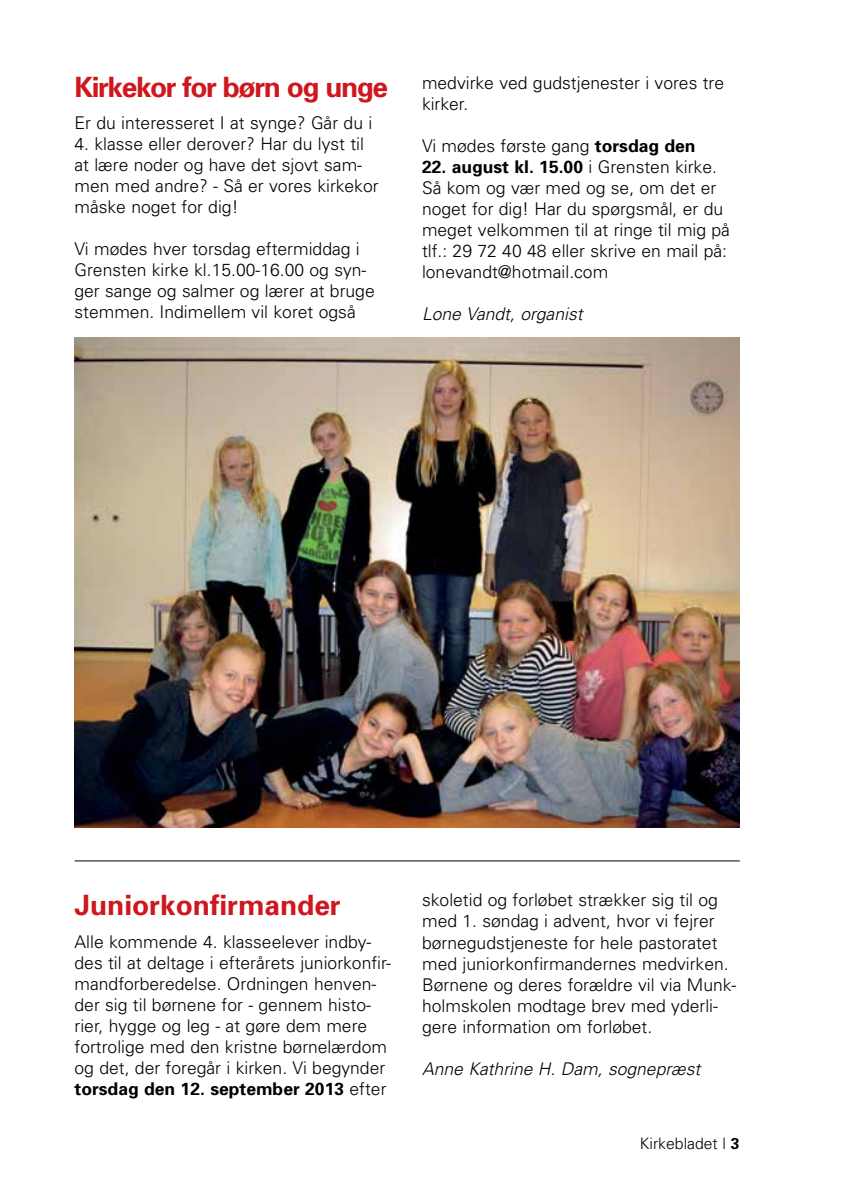
<style>
.page{position:relative;width:844px;height:1191px;background:#fff}
.page>*{position:absolute;margin:0;border:0;box-sizing:border-box;transform-origin:0 0}
.t1{font:700 28px "Univers";letter-spacing:-.05em;color:#ce171e}
.t2{font:700 28px "Univers";color:#ce171e}
.t3{font:300 17.5px/21px "Univers";color:#000}
.t4{font:italic 300 17.5px "Univers";color:#000}
.t5{font:300 15.75px "Univers";color:#000}
.s1{font-weight:700}
</style>
<div class="page">
<img style="left:75px;top:337px;width:664px;height:490px">
<hr style="left:75px;top:860px;width:664px;height:1px;background:#000">
<h1 class="t1" style="left:74px;top:69px;width:315px">Kirkekor for børn og unge</h1>
<p class="t3" style="left:74px;top:112px;width:299px">Er du interesseret I at synge? Går du i</p>
<p class="t3" style="left:74px;top:133px;width:305px">4. klasse eller derover? Har du lyst til at lære noder og have det sjovt sam&shy;men med andre? - Så er vores kirkekor måske noget for dig!</p>
<p class="t3" style="left:74px;top:238px;width:302px">Vi mødes hver torsdag eftermiddag i Grensten kirke kl.15.00-16.00 og syn&shy;ger sange og salmer og lærer at bruge stemmen. Indimellem vil koret også</p>
<p class="t3" style="left:422px;top:71px;width:303px">medvirke ved gudstjenester i vores tre kirker.</p>
<p class="t3" style="left:422px;top:134px;width:275px">Vi mødes første gang <span class="s1">torsdag den</span></p>
<p class="t3" style="left:422px;top:155px;width:309px"><span class="s1">22. august kl. 15.00</span> i Grensten kirke.<br>Så kom og vær med og se, om det er noget for dig! Har du spørgsmål, er du meget velkommen til at ringe til mig på tlf.: 29 72 40 48 eller skrive en mail på: lonevandt@hotmail.com</p>
<p class="t4" style="left:422px;top:303px;width:162px">Lone Vandt, organist</p>
<h1 class="t2" style="left:75px;top:887px;width:268px">Juniorkonfirmander</h1>
<p class="t3" style="left:75px;top:931px;width:318px">Alle kommende 4. klasseelever indby&shy;des til at deltage i efterårets juniorkonfir&shy;mandforberedelse. Ordningen henven&shy;der sig til børnene for - gennem histo&shy;rier, hygge og leg - at gøre dem mere fortrolige med den kristne børnelærdom og det, der foregår i kirken. Vi begynder <span class="s1">torsdag den 12. september 2013</span> efter</p>
<p class="t3" style="left:422px;top:889px;width:316px">skoletid og forløbet strækker sig til og med 1. søndag i advent, hvor vi fejrer børnegudstjeneste for hele pastoratet med juniorkonfirmandernes medvirken.<br>Børnene og deres forældre vil via Munk&shy;holmskolen modtage brev med yderli&shy;gere information om forløbet.</p>
<p class="t4" style="left:422px;top:1057px;width:280px">Anne Kathrine H. Dam, sognepræst</p>
<p class="t5" style="left:639px;top:1134px;width:101px">Kirkebladet | <span class="s1">3</span></p>
</div>
